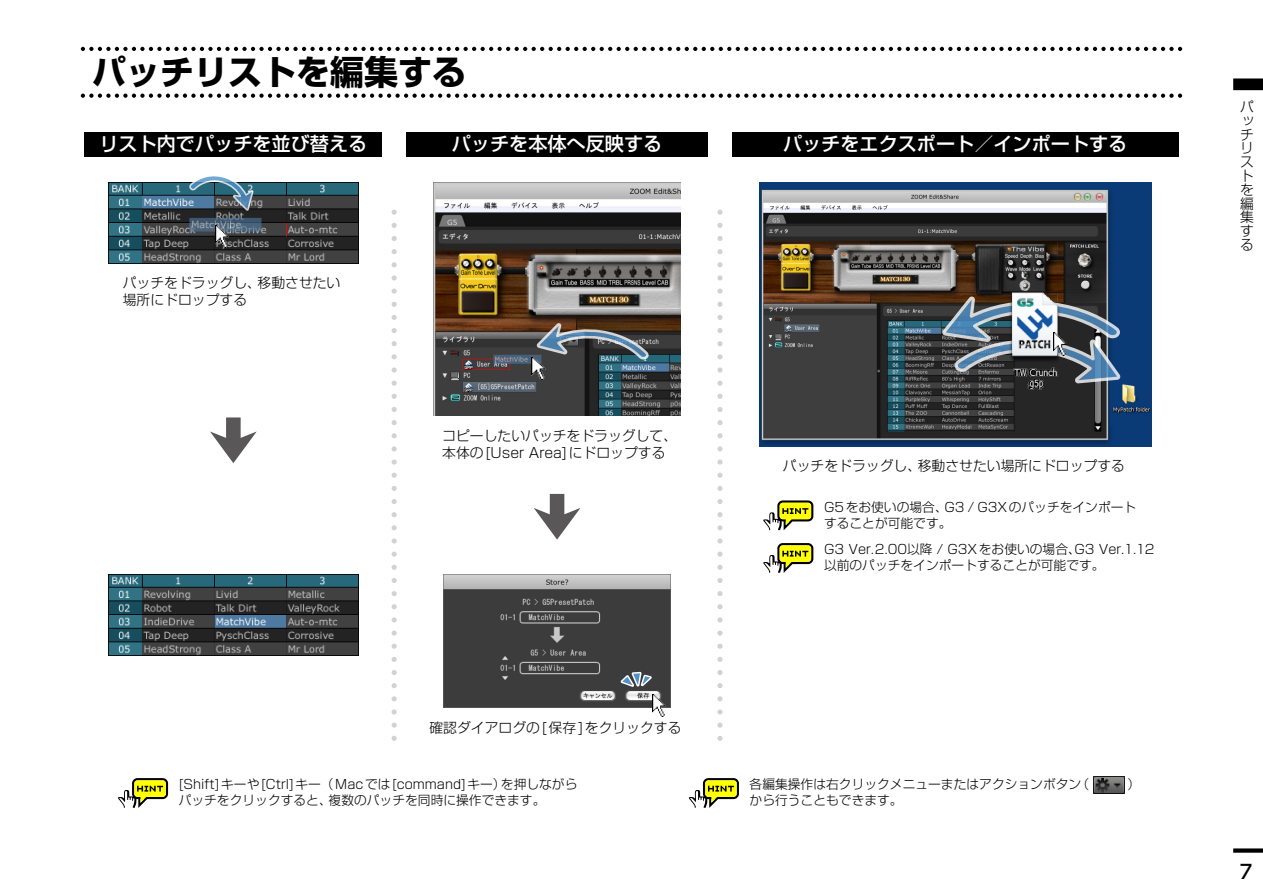
<style>
.page{position:relative;width:1263px;height:893px;background:#fff}
.page>*{position:absolute;margin:0;border:0;box-sizing:border-box;transform-origin:0 0}
.t1{font:700 34.05px "Shin Go Pr 5";color:#000}
.t2{font:500 19.2px "Shin Go Pr 5";color:#fff}
.t3{font:500 19.2px "UD Shin Go Pro";color:#000}
.t4{font:300 13.8px/13.8px "Shin Go Pr 5";color:#000}
.t5{font:300 12.75px/15.9px "Shin Go Pr 5";color:#000}
</style>
<div class="page">
<div style="left:1233px;top:848px;width:30px;height:5px;background:#000"></div>
<div style="left:1235px;top:81px;width:26px;height:7px;background:#000"></div>
<div style="left:1233px;top:78px;width:30px;height:12px;border:4px solid #000"></div>
<svg style="left:81px;top:94px;width:633px;height:4px"></svg>
<svg style="left:719px;top:94px;width:463px;height:4px"></svg>
<svg style="left:81px;top:47px;width:633px;height:4px"></svg>
<svg style="left:719px;top:47px;width:463px;height:4px"></svg>
<svg style="left:689px;top:778px;width:50px;height:30px"></svg>
<img style="left:444px;top:574px;width:226px;height:134px">
<img style="left:434px;top:182px;width:246px;height:234px">
<img style="left:759px;top:182px;width:392px;height:264px">
<img style="left:108px;top:182px;width:250px;height:81px">
<img style="left:108px;top:574px;width:250px;height:81px">
<div style="left:732px;top:132px;width:446px;height:24px;background:#000"></div>
<svg style="left:717px;top:210px;width:5px;height:5px"></svg>
<svg style="left:717px;top:223px;width:5px;height:5px"></svg>
<svg style="left:717px;top:236px;width:5px;height:5px"></svg>
<svg style="left:717px;top:249px;width:5px;height:5px"></svg>
<svg style="left:717px;top:262px;width:5px;height:5px"></svg>
<svg style="left:717px;top:275px;width:5px;height:5px"></svg>
<svg style="left:717px;top:289px;width:5px;height:5px"></svg>
<svg style="left:717px;top:302px;width:5px;height:5px"></svg>
<svg style="left:717px;top:315px;width:5px;height:5px"></svg>
<svg style="left:717px;top:328px;width:5px;height:5px"></svg>
<svg style="left:717px;top:341px;width:5px;height:5px"></svg>
<svg style="left:717px;top:354px;width:5px;height:5px"></svg>
<svg style="left:717px;top:367px;width:5px;height:6px"></svg>
<svg style="left:717px;top:381px;width:5px;height:5px"></svg>
<svg style="left:717px;top:394px;width:5px;height:5px"></svg>
<svg style="left:717px;top:407px;width:5px;height:5px"></svg>
<svg style="left:717px;top:420px;width:5px;height:5px"></svg>
<svg style="left:717px;top:433px;width:5px;height:5px"></svg>
<svg style="left:717px;top:446px;width:5px;height:5px"></svg>
<svg style="left:717px;top:459px;width:5px;height:6px"></svg>
<svg style="left:717px;top:473px;width:5px;height:5px"></svg>
<svg style="left:717px;top:486px;width:5px;height:5px"></svg>
<svg style="left:717px;top:499px;width:5px;height:5px"></svg>
<svg style="left:717px;top:512px;width:5px;height:5px"></svg>
<svg style="left:717px;top:525px;width:5px;height:5px"></svg>
<svg style="left:717px;top:538px;width:5px;height:6px"></svg>
<svg style="left:717px;top:552px;width:5px;height:5px"></svg>
<svg style="left:717px;top:565px;width:5px;height:5px"></svg>
<svg style="left:717px;top:578px;width:5px;height:5px"></svg>
<svg style="left:717px;top:591px;width:5px;height:5px"></svg>
<svg style="left:717px;top:604px;width:5px;height:5px"></svg>
<svg style="left:717px;top:617px;width:5px;height:5px"></svg>
<svg style="left:717px;top:630px;width:5px;height:6px"></svg>
<svg style="left:717px;top:644px;width:5px;height:5px"></svg>
<svg style="left:717px;top:657px;width:5px;height:5px"></svg>
<svg style="left:717px;top:670px;width:5px;height:5px"></svg>
<svg style="left:717px;top:683px;width:5px;height:5px"></svg>
<svg style="left:717px;top:696px;width:5px;height:5px"></svg>
<svg style="left:717px;top:709px;width:5px;height:5px"></svg>
<svg style="left:717px;top:723px;width:5px;height:5px"></svg>
<svg style="left:717px;top:736px;width:5px;height:5px"></svg>
<svg style="left:392px;top:210px;width:5px;height:5px"></svg>
<svg style="left:392px;top:223px;width:5px;height:5px"></svg>
<svg style="left:392px;top:236px;width:5px;height:5px"></svg>
<svg style="left:392px;top:249px;width:5px;height:5px"></svg>
<svg style="left:392px;top:262px;width:5px;height:5px"></svg>
<svg style="left:392px;top:275px;width:5px;height:5px"></svg>
<svg style="left:392px;top:289px;width:5px;height:5px"></svg>
<svg style="left:392px;top:302px;width:5px;height:5px"></svg>
<svg style="left:392px;top:315px;width:5px;height:5px"></svg>
<svg style="left:392px;top:328px;width:5px;height:5px"></svg>
<svg style="left:392px;top:341px;width:5px;height:5px"></svg>
<svg style="left:392px;top:354px;width:5px;height:5px"></svg>
<svg style="left:392px;top:367px;width:5px;height:6px"></svg>
<svg style="left:392px;top:381px;width:5px;height:5px"></svg>
<svg style="left:392px;top:394px;width:5px;height:5px"></svg>
<svg style="left:392px;top:407px;width:5px;height:5px"></svg>
<svg style="left:392px;top:420px;width:5px;height:5px"></svg>
<svg style="left:392px;top:433px;width:5px;height:5px"></svg>
<svg style="left:392px;top:446px;width:5px;height:5px"></svg>
<svg style="left:392px;top:459px;width:5px;height:6px"></svg>
<svg style="left:392px;top:473px;width:5px;height:5px"></svg>
<svg style="left:392px;top:486px;width:5px;height:5px"></svg>
<svg style="left:392px;top:499px;width:5px;height:5px"></svg>
<svg style="left:392px;top:512px;width:5px;height:5px"></svg>
<svg style="left:392px;top:525px;width:5px;height:5px"></svg>
<svg style="left:392px;top:538px;width:5px;height:6px"></svg>
<svg style="left:392px;top:552px;width:5px;height:5px"></svg>
<svg style="left:392px;top:565px;width:5px;height:5px"></svg>
<svg style="left:392px;top:578px;width:5px;height:5px"></svg>
<svg style="left:392px;top:591px;width:5px;height:5px"></svg>
<svg style="left:392px;top:604px;width:5px;height:5px"></svg>
<svg style="left:392px;top:617px;width:5px;height:5px"></svg>
<svg style="left:392px;top:630px;width:5px;height:6px"></svg>
<svg style="left:392px;top:644px;width:5px;height:5px"></svg>
<svg style="left:392px;top:657px;width:5px;height:5px"></svg>
<svg style="left:392px;top:670px;width:5px;height:5px"></svg>
<svg style="left:392px;top:683px;width:5px;height:5px"></svg>
<svg style="left:392px;top:696px;width:5px;height:5px"></svg>
<svg style="left:392px;top:709px;width:5px;height:5px"></svg>
<svg style="left:392px;top:723px;width:5px;height:5px"></svg>
<svg style="left:392px;top:736px;width:5px;height:5px"></svg>
<div style="left:85px;top:132px;width:297px;height:24px;background:#000"></div>
<div style="left:406px;top:132px;width:302px;height:24px;background:#000"></div>
<svg style="left:620px;top:656px;width:32px;height:46px"></svg>
<svg style="left:534px;top:321px;width:116px;height:41px;background:#5a5c5d"></svg>
<svg style="left:939px;top:294px;width:184px;height:91px;background:#546474"></svg>
<img style="left:993px;top:286px;width:89px;height:111px">
<svg style="left:534px;top:494px;width:46px;height:46px"></svg>
<svg style="left:210px;top:417px;width:47px;height:46px"></svg>
<svg style="left:763px;top:500px;width:50px;height:30px"></svg>
<svg style="left:763px;top:543px;width:50px;height:30px"></svg>
<svg style="left:118px;top:778px;width:50px;height:30px"></svg>
<svg style="left:188px;top:176px;width:67px;height:36px;background:#617f8f"></svg>
<img style="left:1093px;top:776px;width:32px;height:17px">
<img style="left:215px;top:225px;width:14px;height:23px">
<img style="left:531px;top:357px;width:14px;height:23px">
<img style="left:1053px;top:333px;width:14px;height:22px">
<img style="left:652px;top:694px;width:14px;height:23px">
<h1 class="t1" style="left:92px;top:45px;width:376px">パッチリストを編集する</h1>
<h2 class="t2" style="left:99px;top:128px;width:269px">リスト内でパッチを並び替える</h2>
<h2 class="t2" style="left:452px;top:128px;width:212px">パッチを本体へ反映する</h2>
<h2 class="t2" style="left:783px;top:128px;width:346px">パッチをエクスポート／インポートする</h2>
<p class="t4" style="left:123px;top:273px;width:219px;line-height:17px">パッチをドラッグし、移動させたい場所にドロップする</p>
<p class="t4" style="left:442px;top:426px;width:236px;line-height:17px">コピーしたいパッチをドラッグして、本体の[User Area]にドロップする</p>
<p class="t4" style="left:429px;top:719px;width:254px">確認ダイアログの[保存]をクリックする</p>
<p class="t5" style="left:179px;top:775px;width:400px">[Shift]キーや[Ctrl]キー（Macでは[command]キー）を押しながらパッチをクリックすると、複数のパッチを同時に操作できます。</p>
<p class="t4" style="left:783px;top:458px;width:344px">パッチをドラッグし、移動させたい場所にドロップする</p>
<p class="t5" style="left:824px;top:498px;width:314px">G5をお使いの場合、G3 / G3Xのパッチをインポートすることが可能です。</p>
<p class="t5" style="left:824px;top:540px;width:332px">G3 Ver.2.00以降 / G3Xをお使いの場合、G3 Ver.1.12以前のパッチをインポートすることが可能です。</p>
<p class="t5" style="left:750px;top:775px;width:341px">各編集操作は右クリックメニューまたはアクションボタン（</p>
<p class="t5" style="left:1127px;top:775px;width:14px">）</p>
<p class="t5" style="left:750px;top:791px;width:155px">から行うこともできます。</p>
<p class="t4" style="left:1240px;top:98px;width:15px">パッチリストを編集する</p>
<h2 class="t3" style="left:1240px;top:856px;width:14px">7</h2>
</div>
